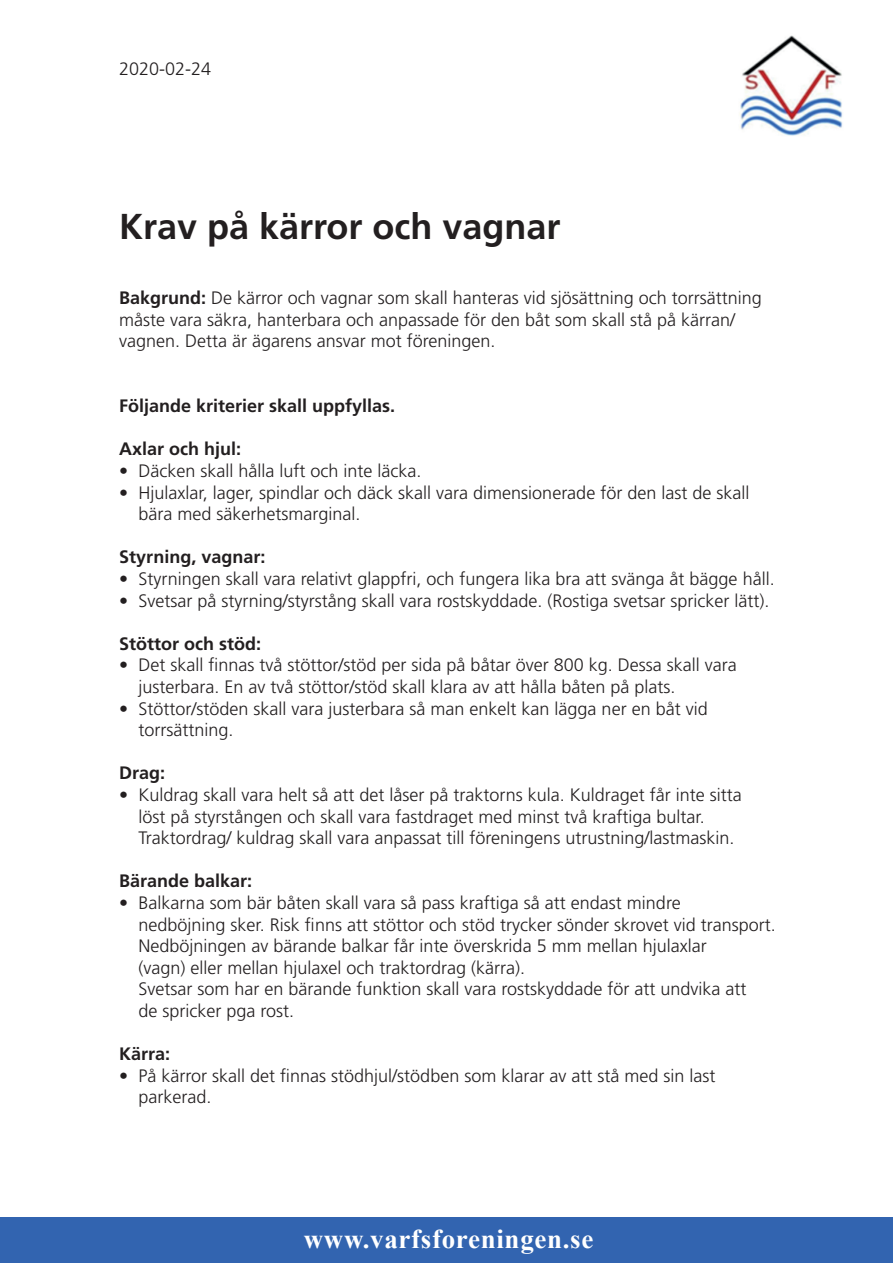
<style>
.page{position:relative;width:893px;height:1263px;background:#fff}
.page>*{position:absolute;margin:0;border:0;box-sizing:border-box;transform-origin:0 0}
.t1{font:700 36px "Frutiger LT Std";color:#231f20}
.t2{font:700 27px "Times New Roman";letter-spacing:.025em;color:#fff}
.t3{font:300 18px/21.6px "Frutiger LT Std";color:#231f20}
.t4{font:700 18px "Frutiger LT Std";color:#231f20}
.s1{font-weight:700}
</style>
<div class="page">
<img style="left:739px;top:35px;width:104px;height:101px">
<div style="left:0;top:1217px;width:893px;height:46px;background:#3264b0"></div>
<p class="t3" style="left:119px;top:58px;width:94px">2020-02-24</p>
<h1 class="t1" style="left:119px;top:206px;width:443px">Krav på kärror och vagnar</h1>
<p class="t3" style="left:119px;top:287px;width:644px"><span class="s1">Bakgrund:</span> De kärror och vagnar som skall hanteras vid sjösättning och torrsättning måste vara säkra, hanterbara och anpassade för den båt som skall stå på kärran/ vagnen. Detta är ägarens ansvar mot föreningen.</p>
<p class="t4" style="left:119px;top:395px;width:278px">Följande kriterier skall uppfyllas.</p>
<p class="t4" style="left:119px;top:438px;width:124px">Axlar och hjul:</p>
<p class="t3" style="left:119px;top:460px;width:304px">• Däcken skall hålla luft och inte läcka.</p>
<p class="t3" style="left:139px;top:482px;width:612px;text-indent:-19px">• Hjulaxlar, lager, spindlar och däck skall vara dimensionerade för den last de skall bära med säkerhetsmarginal.</p>
<p class="t4" style="left:119px;top:546px;width:148px">Styrning, vagnar:</p>
<p class="t3" style="left:119px;top:568px;width:657px">• Styrningen skall vara relativt glappfri, och fungera lika bra att svänga åt bägge håll.</p>
<p class="t3" style="left:119px;top:590px;width:652px">• Svetsar på styrning/styrstång skall vara rostskyddade. (Rostiga svetsar spricker lätt).</p>
<p class="t4" style="left:119px;top:633px;width:144px">Stöttor och stöd:</p>
<p class="t3" style="left:139px;top:655px;width:600px;text-indent:-19px">• Det skall finnas två stöttor/stöd per sida på båtar över 800 kg. Dessa skall vara justerbara. En av två stöttor/stöd skall klara av att hålla båten på plats.</p>
<p class="t3" style="left:139px;top:698px;width:571px;text-indent:-19px">• Stöttor/stöden skall vara justerbara så man enkelt kan lägga ner en båt vid torrsättning.</p>
<p class="t4" style="left:119px;top:762px;width:48px">Drag:</p>
<p class="t3" style="left:139px;top:784px;width:605px;text-indent:-19px">• Kuldrag skall vara helt så att det låser på traktorns kula. Kuldraget får inte sitta löst på styrstången och skall vara fastdraget med minst två kraftiga bultar.<br>Traktordrag/ kuldrag skall vara anpassat till föreningens utrustning/lastmaskin.</p>
<p class="t4" style="left:119px;top:870px;width:135px">Bärande balkar:</p>
<p class="t3" style="left:139px;top:892px;width:639px;text-indent:-19px">• Balkarna som bär båten skall vara så pass kraftiga så att endast mindre<br>nedböjning sker. Risk finns att stöttor och stöd trycker sönder skrovet vid transport.<br>Nedböjningen av bärande balkar får inte överskrida 5 mm mellan hjulaxlar<br>(vagn) eller mellan hjulaxel och traktordrag (kärra).<br>Svetsar som har en bärande funktion skall vara rostskyddade för att undvika att<br>de spricker pga rost.</p>
<p class="t4" style="left:119px;top:1043px;width:53px">Kärra:</p>
<p class="t3" style="left:139px;top:1065px;width:578px;text-indent:-19px">• På kärror skall det finnas stödhjul/stödben som klarar av att stå med sin last parkerad.</p>
<h2 class="t2" style="left:304px;top:1220px;width:291px">www.varfsforeningen.se</h2>
</div>
